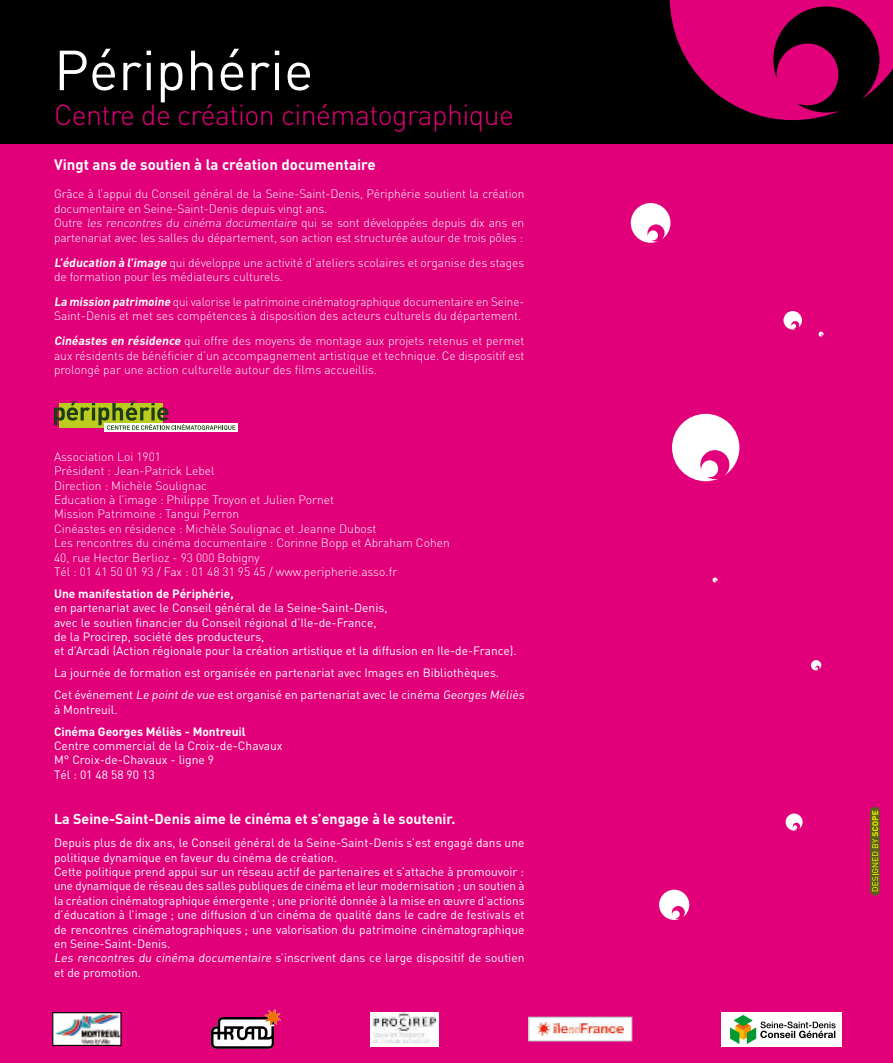
<style>
.page{position:relative;width:893px;height:1063px;background:#e2007a}
.page>*{position:absolute;margin:0;border:0;box-sizing:border-box;transform-origin:0 0}
.t1{font:55.5px "DIN";color:#fff}
.t2{font:300 28.5px "DIN";letter-spacing:-.02em;color:#e2007a}
.t3{font:700 15px "DIN";color:#fff}
.t4{font:700 14.25px "DIN";color:#fff}
.t5{font:300 12px/14.4px "DIN";color:#fff}
.t6{font:12px/14.4px "DIN";color:#fff}
.t7{font:700 12px "DIN";color:#fff}
.s1{font-weight:700}
.s2{font-family:"DIN Regular Alternate"}
</style>
<div class="page">
<div style="left:0;top:0;width:893px;height:144px;background:#000"></div>
<div style="left:104px;top:423px;width:134px;height:9px;background:#fff"></div>
<svg style="left:54px;top:401px;width:182px;height:29px"></svg>
<svg style="left:670px;top:0;width:223px;height:120px"></svg>
<svg style="left:672px;top:414px;width:67px;height:67px"></svg>
<svg style="left:783px;top:311px;width:19px;height:19px"></svg>
<svg style="left:811px;top:660px;width:10px;height:10px"></svg>
<svg style="left:659px;top:890px;width:30px;height:30px"></svg>
<svg style="left:631px;top:203px;width:39px;height:40px"></svg>
<svg style="left:713px;top:578px;width:5px;height:5px"></svg>
<svg style="left:819px;top:332px;width:5px;height:5px"></svg>
<svg style="left:786px;top:814px;width:17px;height:17px"></svg>
<div style="left:370px;top:1012px;width:69px;height:34px;background:#fff"></div>
<img style="left:372px;top:1012px;width:65px;height:31px">
<div style="left:529px;top:1017px;width:103px;height:24px;background:#fff"></div>
<div style="left:529px;top:1017px;width:103px;height:24px;border:1px solid #b1b2b4"></div>
<img style="left:538px;top:1022px;width:85px;height:14px">
<img style="left:54px;top:1014px;width:65px;height:30px">
<div style="left:52px;top:1012px;width:69px;height:34px;border:1px solid #000"></div>
<div style="left:722px;top:1012px;width:120px;height:34px;background:#fff"></div>
<svg style="left:730px;top:1015px;width:105px;height:29px"></svg>
<svg style="left:211px;top:1009px;width:70px;height:40px"></svg>
<svg style="left:870px;top:807px;width:10px;height:88px"></svg>
<svg style="left:872px;top:811px;width:6px;height:80px"></svg>
<h1 class="t1" style="left:54px;top:36px;width:261px">Périphérie</h1>
<h2 class="t2" style="left:54px;top:97px;width:461px">Centre de création cinématographique</h2>
<p class="t3" style="left:54px;top:154px;width:323px">Vingt ans de soutien à la création documentaire</p>
<p class="t5" style="left:54px;top:187px;width:472px">Grâce à l’appui du Conseil général de la Seine-Saint-Denis, Périphérie soutient la création documentaire en Seine-Saint-Denis depuis vingt ans.<br>O utre les rencontres du cinéma documentaire qui se sont développées depuis dix ans en partenariat avec les salles du département, son action est structurée autour de trois pôles :</p>
<p class="t5" style="left:54px;top:255px;width:472px"><span class="s1">L’éducation à l’image</span> qui développe une activité d’ateliers scolaires et organise des stages de formation pour les médiateurs culturels.</p>
<p class="t5" style="left:54px;top:294px;width:472px"><span class="s1">La mission patrimoine</span> qui valorise le patrimoine cinématographique documentaire en Seine-<br>Saint-Denis et met ses compétences à disposition des acteurs culturels du département.</p>
<p class="t5" style="left:54px;top:334px;width:472px;text-align:justify"><span class="s1">Cinéastes en résidence</span> qui offre des moyens de montage aux projets retenus et permet aux résidents de bénéficier d’un accompagnement artistique et technique. Ce dispositif est prolongé par une action culturelle autour des films accueillis.</p>
<p class="t5" style="left:54px;top:449px;width:397px">Association Loi 1901<br>Président : Jean-Patrick Lebel<br>Direction : M ichèle Soulignac<br>Education à l’image : Philippe Troyon et Julien Pornet<br>M ission Patrimoine : Tangui Perron<br>Cinéastes en résidence : M ichèle Soulignac et Jeanne Dubost<br>Les rencontres du cinéma documentaire : Corinne Bopp et Abraham Cohen 40, rue Hector Berlioz - 93 000 Bobigny<br>Tél : 01 41 50 01 93 / Fax : 01 48 31 95 45 / www.peripherie.asso.fr</p>
<p class="t7" style="left:54px;top:586px;width:181px">Une manifestation de Périphérie,</p>
<p class="t6" style="left:54px;top:601px;width:464px">en partenariat avec le Conseil général de la Seine-Saint-Denis,<br>avec le soutien financier du Conseil régional d’Ile-de-France,<br>de la Procirep, société des producteurs,<br>et d’Arcadi (Action régionale pour la création artistique et la diffusion en Ile-de-France).</p>
<p class="t6" style="left:54px;top:662px;width:474px;line-height:21.9px">La journée de formation est organisée en partenariat avec Images en Bibliothèques.<br>Cet événement <span class="s2">Le point de vue</span> est organisé en partenariat avec le cinéma <span class="s2">Georges Méliès</span></p>
<p class="t6" style="left:54px;top:702px;width:65px">à Montreuil.</p>
<p class="t7" style="left:54px;top:723px;width:193px">Cinéma Georges Méliès - Montreuil</p>
<p class="t6" style="left:54px;top:738px;width:230px">Centre commercial de la Croix-de-Chavaux<br>M° Croix-de-Chavaux - ligne 9<br>Tél : 01 48 58 90 13</p>
<p class="t4" style="left:54px;top:809px;width:403px">La Seine-Saint-Denis aime le cinéma et s’engage à le soutenir.</p>
<p class="t6" style="left:54px;top:835px;width:472px">Depuis plus de dix ans, le Conseil général de la Seine-Saint-Denis s’est engagé dans une politique dynamique en faveur du cinéma de création.<br>Cette politique prend appui sur un réseau actif de partenaires et s’attache à promouvoir : une dynamique de réseau des salles publiques de cinéma et leur modernisation ; un soutien à la création cinématographique émergente ; une priorité donnée à la mise en œuvre d’actions d’éducation à l’image ; une diffusion d’un cinéma de qualité dans le cadre de festivals et de rencontres cinématographiques ; une valorisation du patrimoine cinématographique en Seine-Saint-Denis.<br><span class="s2">Les rencontres du cinéma documentaire</span> s’inscrivent dans ce large dispositif de soutien et de promotion.</p>
</div>
